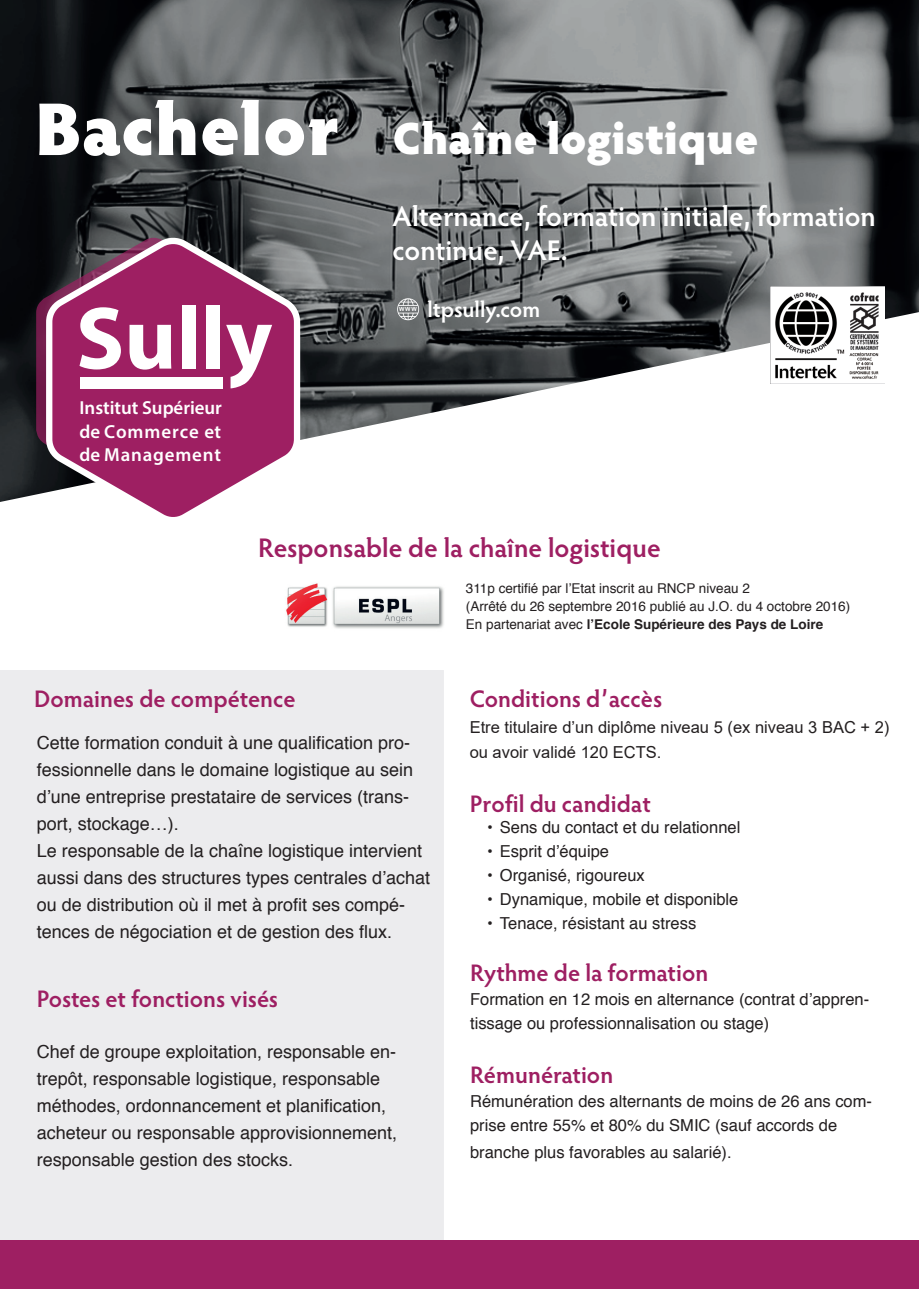
<style>
.page{position:relative;width:919px;height:1289px;background:#fff}
.page>*{position:absolute;margin:0;border:0;box-sizing:border-box;transform-origin:0 0}
.t1{font:900 75px "Hypatia Sans Pro";color:#fff}
.t2{font:900 45px "Hypatia Sans Pro";color:#fff}
.t3{font:600 28.5px/34.2px "Hypatia Sans Pro";color:#fff}
.t4{font:600 27px "Hypatia Sans Pro";color:#9e1f62}
.t5{font:600 24px "Hypatia Sans Pro";color:#9e1f62}
.t6{font:600 22.5px "Hypatia Sans Pro";letter-spacing:-.005em;color:#fff}
.t7{font:600 18.9px/23.5px "Myriad Pro";color:#fff;text-align:justify}
.t8{font:18px/27px "Helvetica";color:#231f20}
.t9{font:16.5px/24px "Helvetica";color:#231f20}
.t10{font:16.5px/24px "Arial";color:#231f20}
.t11{font:13.5px/18px "Helvetica";color:#231f20}
.t12{font:700 5.7px "Arial";color:#fff}
.s1{font-weight:700}
</style>
<div class="page">
<div style="left:0;top:670px;width:444px;height:569px;background:#ececee"></div>
<img style="left:0;top:0;width:918px;height:502px">
<svg style="left:397px;top:298px;width:22px;height:22px"></svg>
<img style="left:286px;top:583px;width:158px;height:46px">
<svg style="left:36px;top:236px;width:236px;height:266px;background:#431f35"></svg>
<div style="left:0;top:1239px;width:918px;height:49px;background:#9e1f62"></div>
<img style="left:770px;top:286px;width:114px;height:98px">
<svg style="left:46px;top:238px;width:254px;height:279px"></svg>
<div style="left:80px;top:377px;width:142px;height:11px;background:#fff"></div>
<svg style="left:79px;top:307px;width:42px;height:62px"></svg>
<svg style="left:129px;top:325px;width:42px;height:44px"></svg>
<div style="left:182px;top:305px;width:13px;height:63px;background:#fff"></div>
<div style="left:206px;top:305px;width:14px;height:63px;background:#fff"></div>
<svg style="left:226px;top:325px;width:46px;height:63px"></svg>
<h1 class="t1" style="left:34px;top:74px;width:307px">Bachelor</h1>
<p class="t7" style="left:80px;top:395px;width:144px">Institut Supérieur de Commerce et de Management</p>
<h2 class="t2" style="left:392px;top:105px;width:367px">Chaîne logistique</h2>
<h3 class="t3" style="left:392px;top:198px;width:485px">Alternance, formation initiale, formation continue, VAE.</h3>
<p class="t12" style="left:399px;top:306px;width:19px">WWW</p>
<p class="t6" style="left:427px;top:293px;width:114px">ltpsully.com</p>
<h3 class="t4" style="left:258px;top:528px;width:404px">Responsable de la chaîne logistique</h3>
<p class="t11" style="left:466px;top:580px;width:386px">311p certifié par l’Etat inscrit au RNCP niveau 2<br>(Arrêté du 26 septembre 2016 publié au J.O. du 4 octobre 2016)<br>En partenariat avec <span class="s1">l’Ecole Supérieure des Pays de Loire</span></p>
<h3 class="t5" style="left:34px;top:682px;width:263px">Domaines de compétence</h3>
<p class="t8" style="left:37px;top:729px;width:395px">Cette formation conduit à une qualification pro&shy;fessionnelle dans le domaine logistique au sein d’une entreprise prestataire de services (trans&shy;port, stockage…).<br>Le responsable de la chaîne logistique intervient aussi dans des structures types centrales d’achat ou de distribution où il met à profit ses compé&shy;tences de négociation et de gestion des flux.</p>
<h3 class="t5" style="left:37px;top:982px;width:243px">Postes et fonctions visés</h3>
<p class="t8" style="left:37px;top:1038px;width:362px">Chef de groupe exploitation, responsable en&shy;trepôt, responsable logistique, responsable méthodes, ordonnancement et planification, acheteur ou responsable approvisionnement, responsable gestion des stocks.</p>
<h3 class="t5" style="left:469px;top:681px;width:194px">Conditions d’accès</h3>
<p class="t10" style="left:469px;top:715px;width:421px">Etre titulaire d’un diplôme niveau 5 (ex niveau 3 BAC + 2) ou avoir validé 120 ECTS.</p>
<h3 class="t5" style="left:469px;top:787px;width:183px">Profil du candidat</h3>
<p class="t9" style="left:487px;top:815px;width:255px">• Sens du contact et du relationnel</p>
<p class="t9" style="left:487px;top:839px;width:123px">• Esprit d’équipe</p>
<p class="t9" style="left:487px;top:863px;width:159px">• Organisé, rigoureux</p>
<p class="t9" style="left:487px;top:887px;width:253px">• Dynamique, mobile et disponible</p>
<p class="t9" style="left:487px;top:911px;width:211px">• Tenace, résistant au stress</p>
<h3 class="t5" style="left:470px;top:955px;width:240px">Rythme de la formation</h3>
<p class="t9" style="left:470px;top:987px;width:400px">Formation en 12 mois en alternance (contrat d’appren&shy;tissage ou professionnalisation ou stage)</p>
<h3 class="t5" style="left:470px;top:1057px;width:144px">Rémunération</h3>
<p class="t9" style="left:470px;top:1089px;width:403px">Rémunération des alternants de moins de 26 ans com&shy;prise entre 55% et 80% du SMIC (sauf accords de</p>
<p class="t9" style="left:470px;top:1140px;width:263px">branche plus favorables au salarié).</p>
</div>
